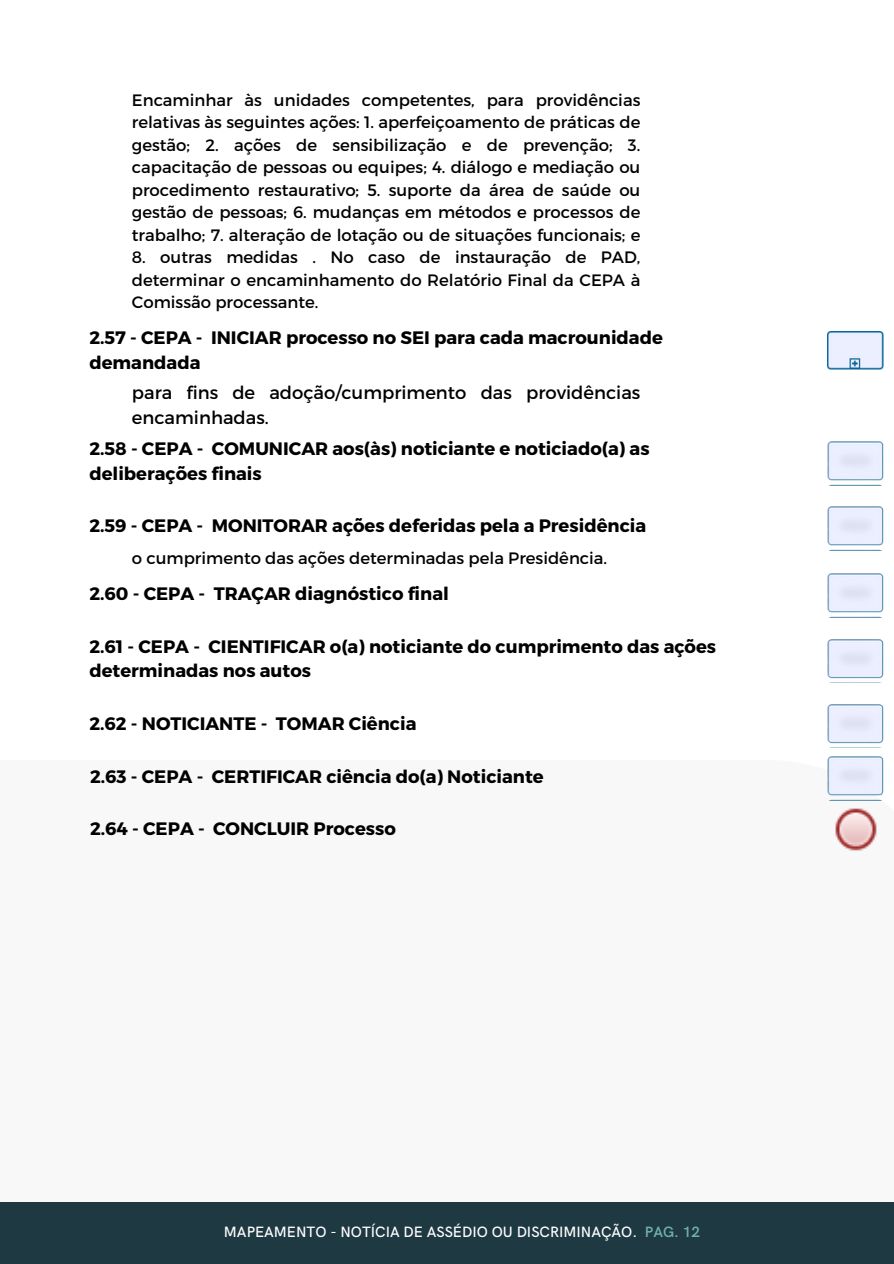
<style>
.page{position:relative;width:894px;height:1264px;background:#fff}
.page>*{position:absolute;margin:0;border:0;box-sizing:border-box;transform-origin:0 0}
.t1{font:700 18px/24.8px "Montserrat";color:#000}
.t2{font:18px/24.8px "Montserrat";color:#000}
.t3{font:16.5px/22.5px "Montserrat";color:#000;text-align:justify}
.t4{font:500 15px "HK Grotesk";color:#fff}
.t5{font:600 15px "HK Grotesk";color:#6fb2a9}
</style>
<div class="page">
<div style="left:0;top:759px;width:893px;height:504px;background:#f9f8f8"></div>
<div style="left:0;top:1202px;width:893px;height:61px;background:#1f3943"></div>
<img style="left:827px;top:331px;width:56px;height:38px">
<img style="left:827px;top:441px;width:56px;height:44px">
<img style="left:827px;top:506px;width:56px;height:44px">
<img style="left:827px;top:573px;width:56px;height:44px">
<img style="left:827px;top:639px;width:56px;height:40px">
<img style="left:827px;top:704px;width:56px;height:40px">
<img style="left:827px;top:756px;width:56px;height:44px">
<img style="left:835px;top:808px;width:42px;height:43px">
<p class="t3" style="left:132px;top:88px;width:510px">Encaminhar às unidades competentes, para providências relativas às seguintes ações: 1. aperfeiçoamento de práticas de gestão; 2. ações de sensibilização e de prevenção; 3. capacitação de pessoas ou equipes; 4. diálogo e mediação ou procedimento restaurativo; 5. suporte da área de saúde ou gestão de pessoas; 6. mudanças em métodos e processos de trabalho; 7. alteração de lotação ou de situações funcionais; e</p>
<p class="t3" style="left:132px;top:245px;width:510px">8. outras medidas . No caso de instauração de PAD, determinar o encaminhamento do Relatório Final da CEPA à Comissão processante.</p>
<h2 class="t1" style="left:89px;top:324px;width:575px">2.57 - CEPA - INICIAR processo no SEI para cada macrounidade demandada</h2>
<h1 class="t2" style="left:132px;top:379px;width:510px">para fins de adoção/cumprimento das providências encaminhadas.</h1>
<p class="t1" style="left:89px;top:435px;width:561px">2.58 - CEPA - COMUNICAR aos(às) noticiante e noticiado(a) as deliberações finais</p>
<h1 class="t1" style="left:89px;top:513px;width:558px">2.59 - CEPA - MONITORAR ações deferidas pela a Presidência</h1>
<h2 class="t3" style="left:132px;top:546px;width:476px">o cumprimento das ações determinadas pela Presidência.</h2>
<h1 class="t1" style="left:89px;top:580px;width:361px">2.60 - CEPA - TRAÇAR diagnóstico final</h1>
<p class="t1" style="left:89px;top:633px;width:628px">2.61 - CEPA - CIENTIFICAR o(a) noticiante do cumprimento das ações determinadas nos autos</p>
<p class="t1" style="left:89px;top:710px;width:328px">2.62 - NOTICIANTE - TOMAR Ciência</p>
<h1 class="t1" style="left:90px;top:763px;width:455px">2.63 - CEPA - CERTIFICAR ciência do(a) Noticiante</h1>
<p class="t1" style="left:90px;top:815px;width:307px">2.64 - CEPA - CONCLUIR Processo</p>
<h2 class="t4" style="left:224px;top:1223px;width:414px">MAPEAMENTO - NOTÍCIA DE ASSÉDIO OU DISCRIMINAÇÃO.</h2>
<h1 class="t5" style="left:644px;top:1223px;width:57px">PAG. 12</h1>
</div>
